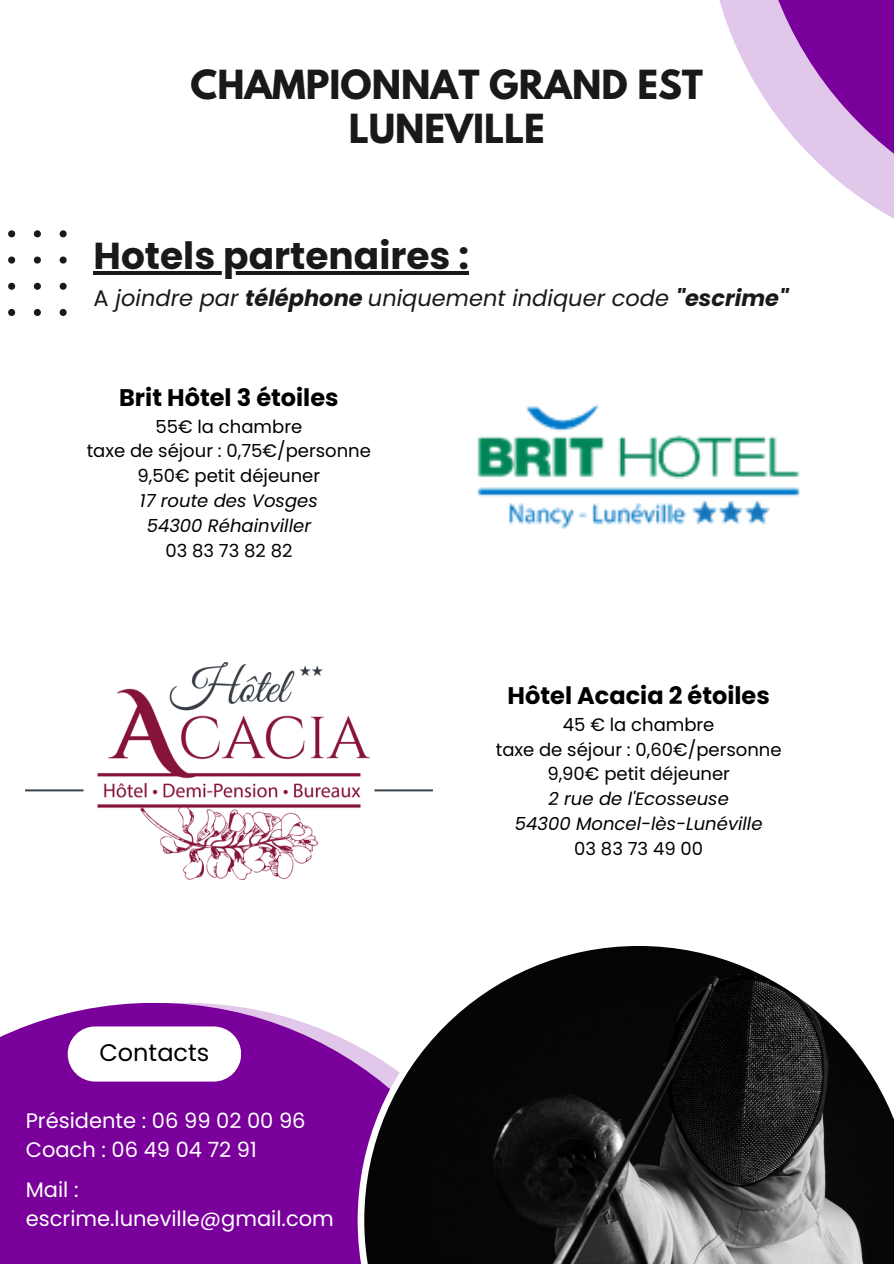
<style>
.page{position:relative;width:894px;height:1264px;background:#fff}
.page>*{position:absolute;margin:0;border:0;box-sizing:border-box;transform-origin:0 0}
.t1{font:700 37.5px "Poppins";color:#19181a}
.t2{font:700 35.55px/43.8px "League Spartan";color:#19181a;text-align:center}
.t3{font:700 24px "Poppins";color:#000}
.t4{font:24px "Poppins";color:#000}
.t5{font:italic 22.5px "Poppins";color:#19181a}
.t6{font:21px/29.4px "Poppins";color:#fff}
.t7{font:18px "Poppins";color:#000}
.t8{font:italic 18px "Poppins";color:#000}
.s1{font-style:normal}
.s2{font-weight:700}
</style>
<div class="page">
<hr style="left:94px;top:271px;width:375px;height:4px;background:#19181a">
<svg style="left:719px;top:0;width:33px;height:78px;fill:#e1c7e9"></svg>
<svg style="left:752px;top:0;width:141px;height:218px"></svg>
<div style="left:0;top:1002px;width:519px;height:261px;background:#79009b"></div>
<svg style="left:8px;top:230px;width:7px;height:7px"></svg>
<svg style="left:34px;top:230px;width:7px;height:7px"></svg>
<svg style="left:60px;top:230px;width:7px;height:7px"></svg>
<svg style="left:8px;top:256px;width:7px;height:7px"></svg>
<svg style="left:34px;top:256px;width:7px;height:7px"></svg>
<svg style="left:60px;top:256px;width:7px;height:7px"></svg>
<svg style="left:8px;top:283px;width:7px;height:7px"></svg>
<svg style="left:34px;top:283px;width:7px;height:7px"></svg>
<svg style="left:60px;top:283px;width:7px;height:7px"></svg>
<svg style="left:8px;top:309px;width:7px;height:7px"></svg>
<svg style="left:34px;top:309px;width:7px;height:7px"></svg>
<svg style="left:60px;top:309px;width:7px;height:7px"></svg>
<div style="left:68px;top:1026px;width:173px;height:55px;background:#fff;border-radius:28px"></div>
<img style="left:477px;top:404px;width:323px;height:125px">
<img style="left:26px;top:662px;width:406px;height:217px">
<svg style="left:357px;top:1002px;width:7px;height:261px"></svg>
<img style="left:364px;top:946px;width:529px;height:317px">
<p class="t2" style="left:190px;top:67px;width:514px">CHAMPIONNAT GRAND EST<br>LUNEVILLE</p>
<p class="t1" style="left:94px;top:230px;width:377px">Hotels partenaires :</p>
<p class="t5" style="left:94px;top:283px;width:696px"><span class="s1">A</span> joindre par <span class="s2">téléphone</span> uniquement indiquer code <span class="s2">"escrime"</span></p>
<p class="t3" style="left:119px;top:380px;width:221px">Brit Hôtel 3 étoiles</p>
<p class="t7" style="left:155px;top:414px;width:148px">55€ la chambre</p>
<p class="t7" style="left:87px;top:438px;width:285px">taxe de séjour : 0,75€/personne</p>
<p class="t7" style="left:137px;top:463px;width:184px">9,50€ petit déjeuner</p>
<p class="t8" style="left:140px;top:488px;width:179px">17 route des Vosges</p>
<p class="t8" style="left:147px;top:513px;width:166px">54300 Réhainviller</p>
<p class="t7" style="left:165px;top:537px;width:128px">03 83 73 82 82</p>
<h1 class="t4" style="left:99px;top:1036px;width:111px">Contacts</h1>
<p class="t6" style="left:26px;top:1105px;width:281px">Présidente : 06 99 02 00 96<br>Coach : 06 49 04 72 91</p>
<p class="t6" style="left:26px;top:1174px;width:309px">Mail : escrime.luneville@gmail.com</p>
<p class="t3" style="left:507px;top:678px;width:263px">Hôtel Acacia 2 étoiles</p>
<p class="t7" style="left:562px;top:712px;width:153px">45 € la chambre</p>
<p class="t7" style="left:495px;top:736px;width:287px">taxe de séjour : 0,60€/personne</p>
<p class="t7" style="left:547px;top:761px;width:184px">9,90€ petit déjeuner</p>
<p class="t8" style="left:548px;top:786px;width:182px">2 rue de l'Ecosseuse</p>
<p class="t8" style="left:514px;top:811px;width:249px">54300 Moncel-lès-Lunéville</p>
<h2 class="t7" style="left:574px;top:835px;width:130px">03 83 73 49 00</h2>
</div>
